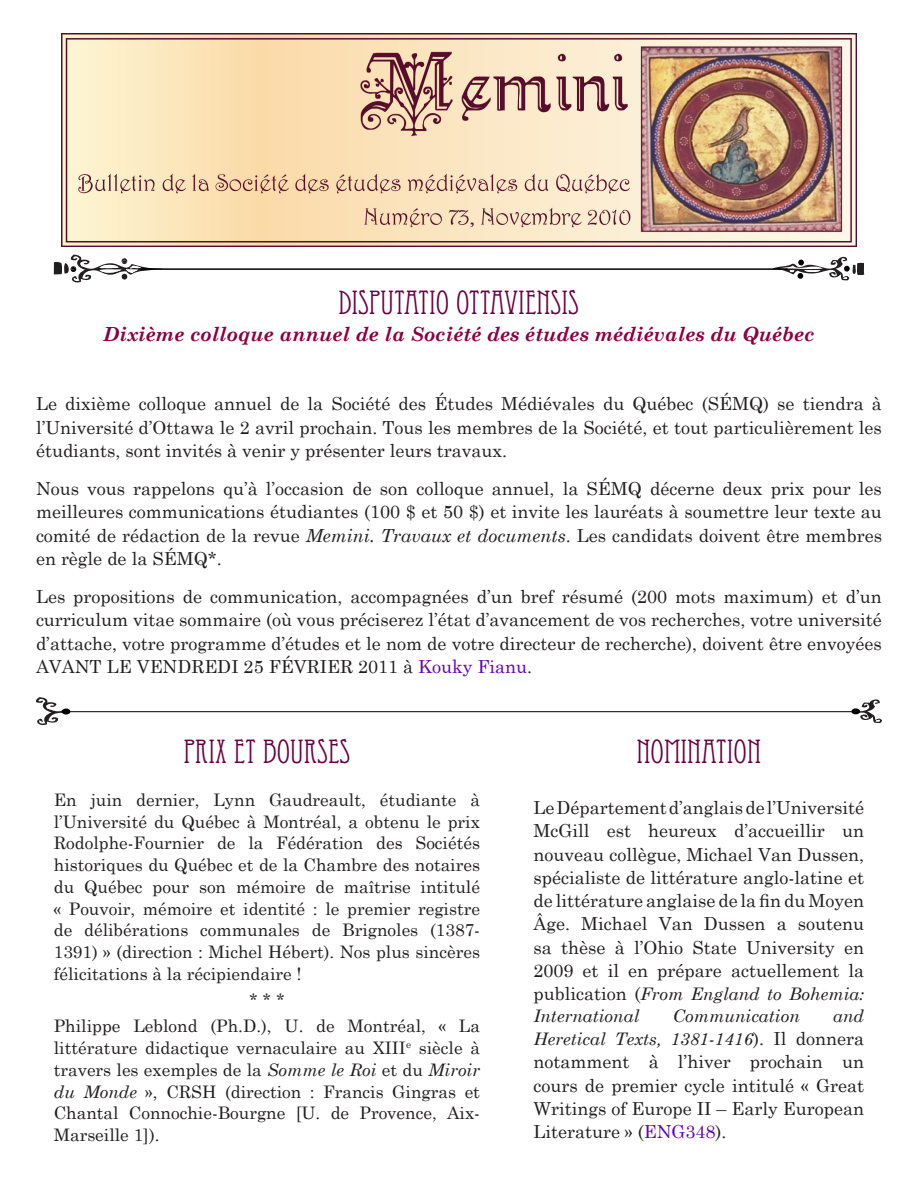
<style>
.page{position:relative;width:918px;height:1188px;background:#fff}
.page>*{position:absolute;margin:0;border:0;box-sizing:border-box;transform-origin:0 0}
.t1{font:33px "Eccentric Std";color:#6a0041}
.t2{font:italic 700 19.5px "Century Schoolbook";color:#8b0041}
.t3{font:18px/23.2px "Century Schoolbook";color:#231f20;text-align:justify}
.t4{font:17.25px/21.8px "Century Schoolbook";color:#231f20;text-align:justify}
.t5{font:italic 17.25px/21.8px "Century Schoolbook";color:#231f20}
.s1{font-style:italic}
.s2{color:#6300b3}
.s3{font-style:normal;font-size:18px}
</style>
<div class="page">
<svg style="left:54px;top:255px;width:97px;height:28px"></svg>
<hr style="left:141px;top:268px;width:647px;height:2px;background:#000">
<svg style="left:772px;top:256px;width:92px;height:25px"></svg>
<hr style="left:65px;top:711px;width:795px;height:1px;background:#000">
<svg style="left:36px;top:697px;width:34px;height:28px"></svg>
<div style="left:62px;top:709px;width:8px;height:6px;border:2px solid #000;border-radius:50%"></div>
<svg style="left:852px;top:699px;width:30px;height:24px"></svg>
<div style="left:851px;top:708px;width:9px;height:6px;border:2px solid #000;border-radius:50%"></div>
<img style="left:62px;top:34px;width:794px;height:213px">
<p class="t1" style="left:339px;top:283px;width:242px">DISPUTATIO OTTAVIENSIS</p>
<p class="t2" style="left:103px;top:321px;width:713px">Dixième colloque annuel de la Société des études médiévales du Québec</p>
<p class="t3" style="left:36px;top:392px;width:847px">Le dixième colloque annuel de la Société des Études Médiévales du Québec (SÉMQ) se tiendra à l’Université d’Ottawa le 2 avril prochain. Tous les membres de la Société, et tout particulièrement les étudiants, sont invités à venir y présenter leurs travaux.</p>
<p class="t3" style="left:36px;top:477px;width:848px">Nous vous rappelons qu’à l’occasion de son colloque annuel, la SÉMQ décerne deux prix pour les meilleures communications étudiantes (100 $ et 50 $) et invite les lauréats à soumettre leur texte au comité de rédaction de la revue <span class="s1">Memini. Travaux et documents</span>. Les candidats doivent être membres en règle de la SÉMQ*.</p>
<p class="t3" style="left:36px;top:585px;width:847px">Les propositions de communication, accompagnées d’un bref résumé (200 mots maximum) et d’un curriculum vitae sommaire (où vous préciserez l’état d’avancement de vos recherches, votre université d’attache, votre programme d’études et le nom de votre directeur de recherche), doivent être envoyées AVANT LE VENDREDI 25 FÉVRIER 2011 à <span class="s2">Kouky Fianu</span>.</p>
<p class="t1" style="left:183px;top:733px;width:169px">PRIX ET BOURSES</p>
<p class="t4" style="left:54px;top:788px;width:428px">En juin dernier, Lynn Gaudreault, étudiante à l’Université du Québec à Montréal, a obtenu le prix Rodolphe-Fournier de la Fédération des Sociétés historiques du Québec et de la Chambre des notaires du Québec pour son mémoire de maîtrise intitulé « Pouvoir, mémoire et identité : le premier registre de délibérations communales de Brignoles (1387- 1391) » (direction : Michel Hébert). Nos plus sincères félicitations à la récipiendaire !</p>
<p class="t4" style="left:249px;top:989px;width:37px">* * *</p>
<p class="t4" style="left:54px;top:1015px;width:428px">Philippe Leblond (Ph.D.), U. de Montréal, « La littérature didactique vernaculaire au XIII<sup>e</sup> siècle à travers les exemples de la <span class="s1">Somme le Roi</span> et du <span class="s1">Miroir du Monde</span> », CRSH (direction : Francis Gingras et Chantal Connochie-Bourgne [U. de Provence, Aix-Marseille 1]).</p>
<p class="t1" style="left:637px;top:733px;width:126px">NOMINATION</p>
<p class="t3" style="left:533px;top:796px;width:332px">Le Département d’anglais de l’Université McGill est heureux d’accueillir un nouveau collègue, Michael Van Dussen, spécialiste de littérature anglo-latine et de littérature anglaise de la fin du Moyen Âge. Michael Van Dussen a soutenu sa thèse à l’Ohio State University en 2009 et il en prépare actuellement la</p>
<p class="t5" style="left:533px;top:983px;width:332px"><span class="s3">publication (</span>From England to Bohemia:<br>International</p>
<p class="t5" style="left:673px;top:1004px;width:129px">Communication</p>
<p class="t5" style="left:533px;top:1004px;width:332px;line-height:23.2px;text-align:right">and<br>Heretical Texts, 1381-1416<span class="s3">). Il donnera</span></p>
<p class="t3" style="left:533px;top:1050px;width:332px">notamment à l’hiver prochain un cours de premier cycle intitulé « Great Writings of Europe II – Early European Literature » (<span class="s2">ENG348</span>).</p>
</div>
